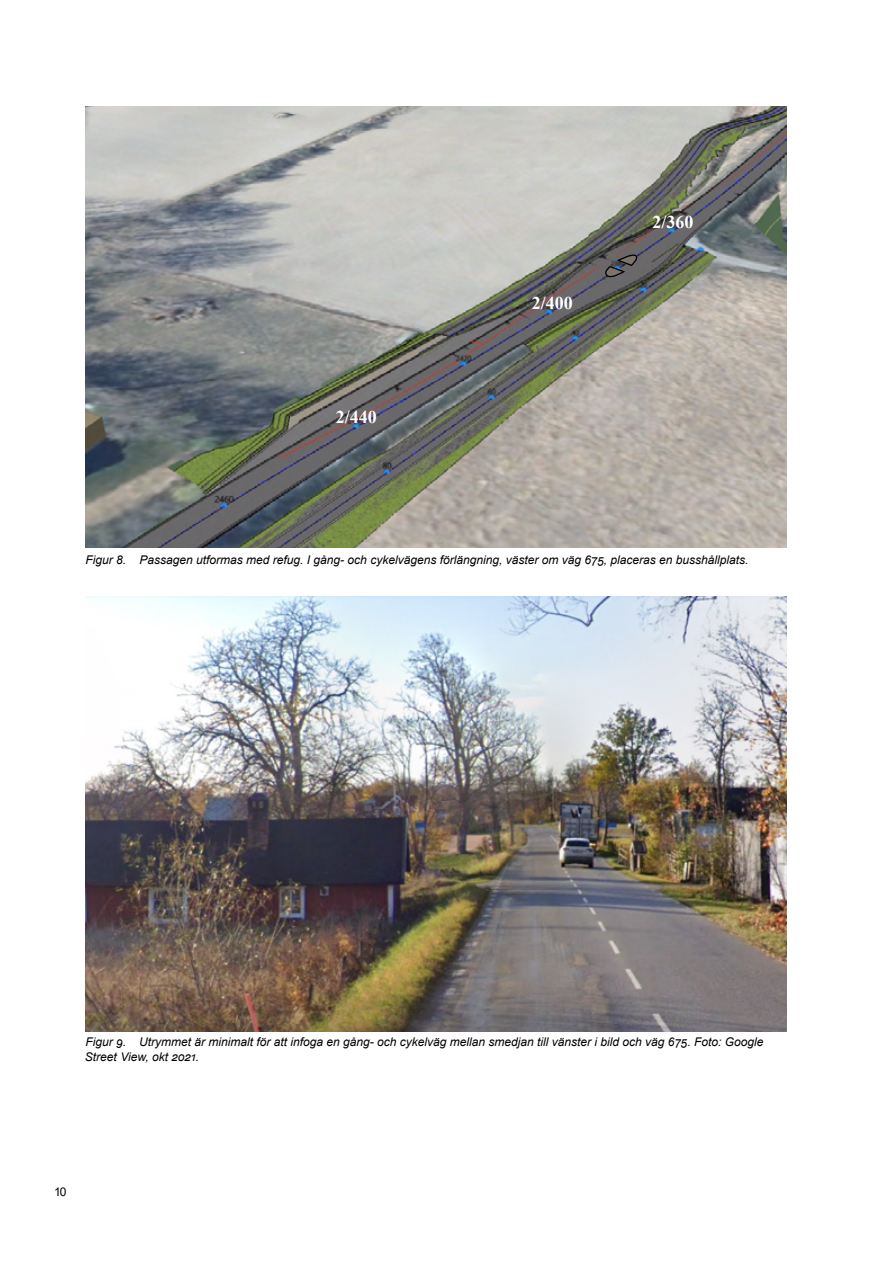
<style>
.page{position:relative;width:893px;height:1263px;background:#fff}
.page>*{position:absolute;margin:0;border:0;box-sizing:border-box;transform-origin:0 0}
.t1{font:700 18px "Times New Roman";color:#fff}
.t2{font:italic 12px/14.4px "Arial";color:#000}
.t3{font:12px "Arial";color:#000}
</style>
<div class="page">
<img style="left:85px;top:596px;width:702px;height:435px">
<img style="left:85px;top:106px;width:702px;height:442px">
<svg style="left:601px;top:251px;width:38px;height:28px"></svg>
<h1 class="t1" style="left:336px;top:404px;width:43px">2/440</h1>
<h1 class="t1" style="left:532px;top:290px;width:43px">2/400</h1>
<h1 class="t1" style="left:653px;top:209px;width:43px">2/360</h1>
<p class="t2" style="left:85px;top:553px;width:665px">Figur 8. Passagen utformas med refug. I gång- och cykelvägens förlängning, väster om väg 675, placeras en busshållplats.</p>
<p class="t2" style="left:85px;top:1035px;width:680px">Figur 9. Utrymmet är minimalt för att infoga en gång- och cykelväg mellan smedjan till vänster i bild och väg 675. Foto: Google<br>Street View, okt 2021.</p>
<p class="t3" style="left:55px;top:1183px;width:13px">10</p>
</div>
